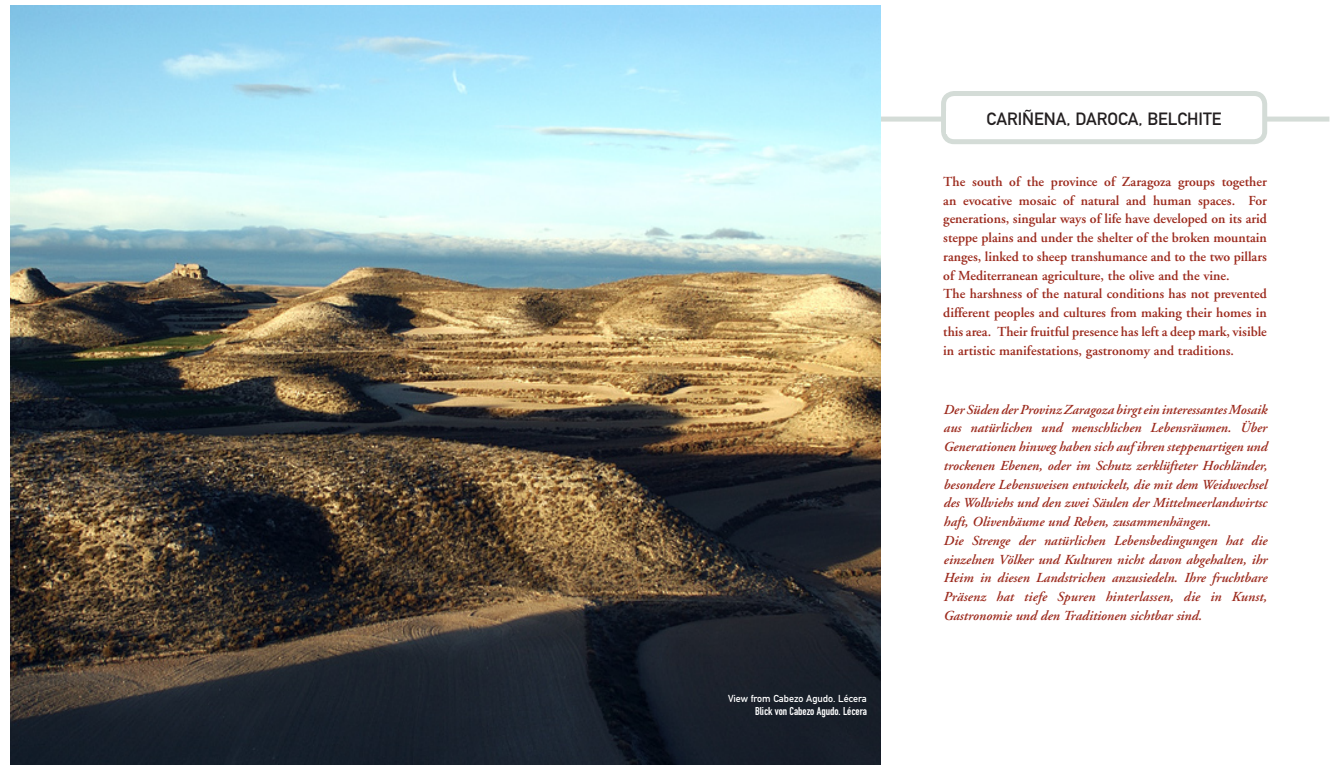
<style>
.page{position:relative;width:1333px;height:766px;background:#fff}
.page>*{position:absolute;margin:0;border:0;box-sizing:border-box;transform-origin:0 0}
.t1{font:17.5px "DIN Mittelschrift";color:#231f20}
.t2{font:italic 600 13.75px/18.8px "Adobe Garamond";color:#9c2a1d;text-align:justify}
.t3{font:600 13.75px/18.8px "Adobe Garamond";color:#9c2a1d;text-align:justify}
.t4{font:11.25px "DIN Engschrift";color:#fff}
.t5{font:10px "DIN Mittelschrift";color:#fff}
</style>
<div class="page">
<div style="left:871px;top:116px;width:458px;height:5px;background:#d4dcd7"></div>
<div style="left:941px;top:91px;width:326px;height:53px;border:5px solid #d4dcd7;border-radius:11px"></div>
<div style="left:946px;top:111px;width:315px;height:22px;background:#fff"></div>
<img style="left:11px;top:6px;width:869px;height:757px">
<p class="t5" style="left:728px;top:692px;width:140px">View from Cabezo Agudo. Lécera</p>
<p class="t4" style="left:755px;top:704px;width:113px">Blick von Cabezo Agudo. Lécera</p>
<p class="t5" style="left:690px;top:708px;width:138px">Río Ebro. Vista desde Remolinos</p>
<p class="t1" style="left:986px;top:109px;width:236px">CARIÑENA, DAROCA, BELCHITE</p>
<p class="t3" style="left:943px;top:172px;width:325px">The south of the province of Zaragoza groups together an evocative mosaic of natural and human spaces. For generations, singular ways of life have developed on its arid steppe plains and under the shelter of the broken mountain ranges, linked to sheep transhumance and to the two pillars of Mediterranean agriculture, the olive and the vine.</p>
<p class="t3" style="left:943px;top:285px;width:325px">The harshness of the natural conditions has not prevented different peoples and cultures from making their homes in this area. Their fruitful presence has left a deep mark, visible in artistic manifestations, gastronomy and traditions.</p>
<p class="t2" style="left:943px;top:400px;width:325px">Der Süden der Provinz Zaragoza birgt ein interessantes Mosaik aus natürlichen und menschlichen Lebensräumen. Über Generationen hinweg haben sich auf ihren steppenartigen und trockenen Ebenen, oder im Schutz zerklüfteter Hochländer, besondere Lebensweisen entwickelt, die mit dem Weidwechsel des Wollviehs und den zwei Säulen der Mittelmeerlandwirtsc haft, Olivenbäume und Reben, zusammenhängen.</p>
<p class="t2" style="left:943px;top:531px;width:325px">Die Strenge der natürlichen Lebensbedingungen hat die einzelnen Völker und Kulturen nicht davon abgehalten, ihr Heim in diesen Landstrichen anzusiedeln. Ihre fruchtbare Präsenz hat tiefe Spuren hinterlassen, die in Kunst, Gastronomie und den Traditionen sichtbar sind.</p>
</div>
